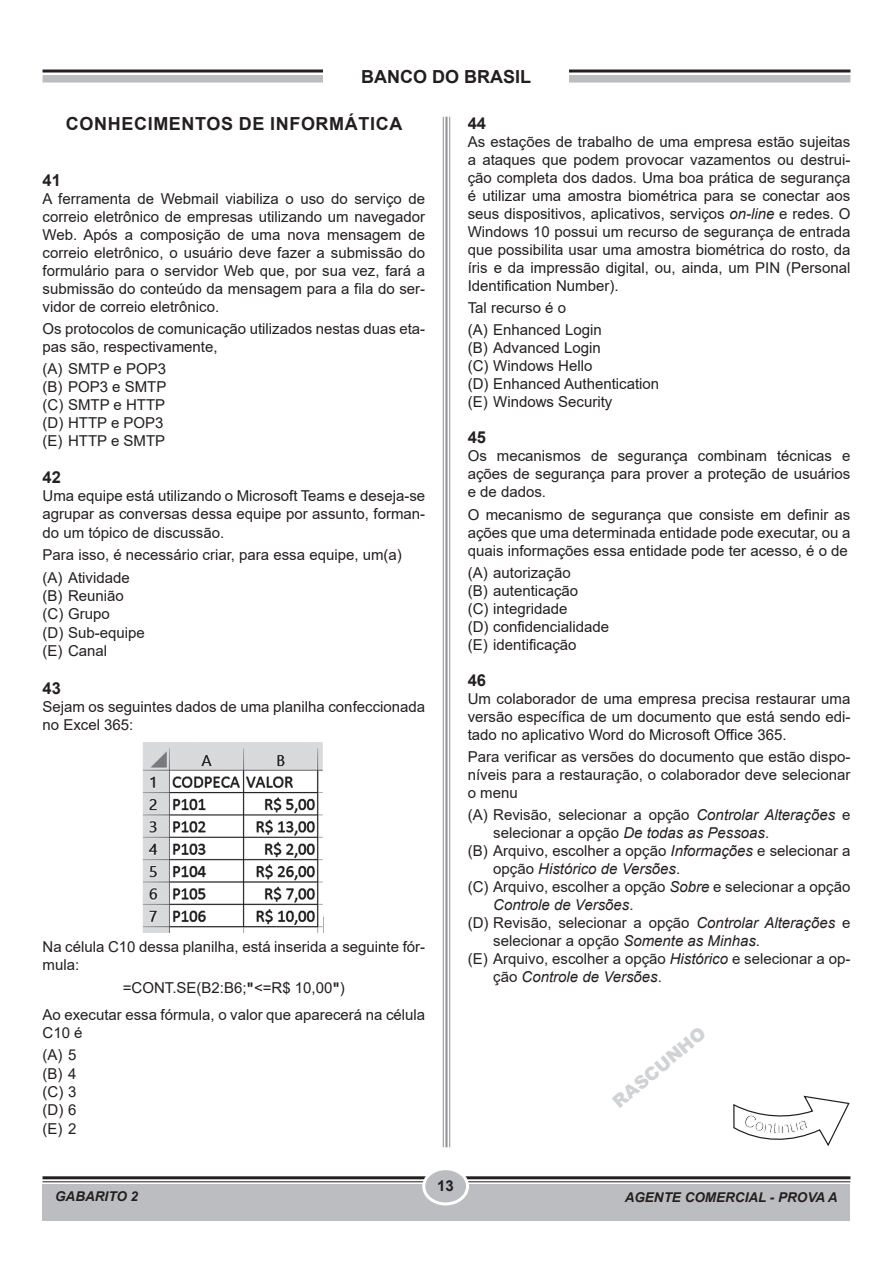
<style>
.page{position:relative;width:893px;height:1263px;background:#fff}
.page>*{position:absolute;margin:0;border:0;box-sizing:border-box;transform-origin:0 0}
.TÍTULO{font:700 18px "Arial";letter-spacing:.035em;color:#231f20}
.TÍTULO-2{font:700 18px "Arial";color:#231f20}
.RASCUNHO_PEQUENO{font:900 18px "Arial";color:#d1d2d4}
.NÚMERO{font:700 16.5px "Arial";color:#231f20}
.TEXTO{font:15px/18px "Arial";color:#231f20;text-align:justify}
.OPÇÃO_A{font:15px/18px "Arial";color:#231f20}
.PERGUNTA{font:15px/18px "Arial";color:#231f20;text-align:justify}
.OPÇÕES{font:15px "Arial";color:#231f20}
.t1{font:700 15px "Arial";color:#231f20}
.t2{font:italic 700 13.5px "Arial";color:#231f20}
.s1{font-style:italic}
.s2{font-family:"Letter Gothic 12 Pitch BT";font-weight:700}
</style>
<div class="page">
<hr style="left:43px;top:1176px;width:807px;height:3px;background:#231f20">
<hr style="left:43px;top:1181px;width:807px;height:1px;background:#231f20">
<div style="left:43px;top:1184px;width:807px;height:36px;background:#bcbdc0"></div>
<div style="left:424px;top:1169px;width:43px;height:35px;background:#bcbdc0;border-radius:50%"></div>
<div style="left:422px;top:1167px;width:47px;height:38px;border:3px solid #fff;border-radius:50%"></div>
<hr style="left:449px;top:117px;width:1px;height:1030px;background:#939598">
<hr style="left:445px;top:117px;width:3px;height:1030px;background:#939598">
<hr style="left:443px;top:117px;width:1px;height:1030px;background:#939598">
<hr style="left:43px;top:70px;width:807px;height:3px;background:#231f20">
<div style="left:43px;top:75px;width:807px;height:8px;background:#bcbdc0"></div>
<div style="left:324px;top:42px;width:245px;height:61px;background:#fff"></div>
<img style="left:142px;top:742px;width:182px;height:191px">
<svg style="left:733px;top:1095px;width:117px;height:51px"></svg>
<p class="TÍTULO-2" style="left:361px;top:64px;width:171px">BANCO DO BRASIL</p>
<p class="NÚMERO" style="left:468px;top:111px;width:20px">44</p>
<p class="TEXTO" style="left:468px;top:132px;width:384px">As estações de trabalho de uma empresa estão sujeitas a ataques que podem provocar vazamentos ou destrui&shy;ção completa dos dados. Uma boa prática de segurança é utilizar uma amostra biométrica para se conectar aos seus dispositivos, aplicativos, serviços <span class="s1">on-line</span> e redes. O Windows 10 possui um recurso de segurança de entrada que possibilita usar uma amostra biométrica do rosto, da íris e da impressão digital, ou, ainda, um PIN (Personal Identification Number).</p>
<p class="PERGUNTA" style="left:468px;top:299px;width:100px">Tal recurso é o</p>
<p class="OPÇÕES" style="left:468px;top:320px;width:135px">(A) Enhanced Login</p>
<p class="OPÇÕES" style="left:468px;top:338px;width:135px">(B) Advanced Login</p>
<p class="OPÇÕES" style="left:468px;top:356px;width:126px">(C) Windows Hello</p>
<p class="OPÇÕES" style="left:468px;top:374px;width:193px">(D) Enhanced Authentication</p>
<p class="OPÇÃO_A" style="left:468px;top:393px;width:146px">(E) Windows Security</p>
<p class="NÚMERO" style="left:468px;top:426px;width:20px">45</p>
<p class="TEXTO" style="left:468px;top:447px;width:384px">Os mecanismos de segurança combinam técnicas e ações de segurança para prover a proteção de usuários e de dados.</p>
<p class="PERGUNTA" style="left:468px;top:505px;width:384px">O mecanismo de segurança que consiste em definir as ações que uma determinada entidade pode executar, ou a quais informações essa entidade pode ter acesso, é o de</p>
<p class="OPÇÕES" style="left:468px;top:562px;width:105px">(A) autorização</p>
<p class="OPÇÕES" style="left:468px;top:580px;width:112px">(B) autenticação</p>
<p class="OPÇÕES" style="left:468px;top:598px;width:101px">(C) integridade</p>
<p class="OPÇÕES" style="left:468px;top:616px;width:143px">(D) confidencialidade</p>
<p class="OPÇÃO_A" style="left:468px;top:635px;width:110px">(E) identificação</p>
<p class="NÚMERO" style="left:468px;top:668px;width:20px">46</p>
<p class="TEXTO" style="left:468px;top:689px;width:384px">Um colaborador de uma empresa precisa restaurar uma versão específica de um documento que está sendo edi&shy;tado no aplicativo Word do Microsoft Office 365.</p>
<p class="PERGUNTA" style="left:468px;top:748px;width:384px">Para verificar as versões do documento que estão dispo&shy;níveis para a restauração, o colaborador deve selecionar o menu</p>
<p class="OPÇÃO_A" style="left:493px;top:806px;width:359px;text-indent:-26px">(A) Revisão, selecionar a opção <span class="s1">Controlar Alterações</span> e selecionar a opção <span class="s1">De todas as Pessoas</span>.</p>
<p class="OPÇÃO_A" style="left:493px;top:842px;width:359px;text-indent:-26px">(B) Arquivo, escolher a opção <span class="s1">Informações</span> e selecionar a opção <span class="s1">Histórico de Versões</span>.</p>
<p class="OPÇÃO_A" style="left:493px;top:878px;width:359px;text-indent:-26px">(C) Arquivo, escolher a opção <span class="s1">Sobre</span> e selecionar a opção<br><span class="s1">Controle de Versões</span>.</p>
<p class="OPÇÃO_A" style="left:493px;top:914px;width:359px;text-indent:-26px">(D) Revisão, selecionar a opção <span class="s1">Controlar Alterações</span> e selecionar a opção <span class="s1">Somente as Minhas</span>.</p>
<p class="OPÇÃO_A" style="left:493px;top:950px;width:359px;text-indent:-26px">(E) Arquivo, escolher a opção <span class="s1">Histórico</span> e selecionar a op&shy;ção <span class="s1">Controle de Versões</span>.</p>
<p class="TÍTULO" style="left:66px;top:111px;width:338px">CONHECIMENTOS DE INFORMÁTICA</p>
<p class="NÚMERO" style="left:43px;top:168px;width:20px">41</p>
<p class="TEXTO" style="left:43px;top:189px;width:384px">A ferramenta de Webmail viabiliza o uso do serviço de correio eletrônico de empresas utilizando um navegador Web. Após a composição de uma nova mensagem de correio eletrônico, o usuário deve fazer a submissão do formulário para o servidor Web que, por sua vez, fará a submissão do conteúdo da mensagem para a fila do ser&shy;vidor de correio eletrônico.</p>
<p class="PERGUNTA" style="left:43px;top:319px;width:384px">Os protocolos de comunicação utilizados nestas duas eta&shy;pas são, respectivamente,</p>
<p class="OPÇÕES" style="left:43px;top:358px;width:125px">(A) SMTP e POP3</p>
<p class="OPÇÕES" style="left:43px;top:376px;width:125px">(B) POP3 e SMTP</p>
<p class="OPÇÕES" style="left:43px;top:394px;width:124px">(C) SMTP e HTTP</p>
<p class="OPÇÕES" style="left:43px;top:413px;width:123px">(D) HTTP e POP3</p>
<p class="OPÇÃO_A" style="left:43px;top:432px;width:124px">(E) HTTP e SMTP</p>
<p class="NÚMERO" style="left:43px;top:465px;width:20px">42</p>
<p class="TEXTO" style="left:43px;top:486px;width:384px">Uma equipe está utilizando o Microsoft Teams e deseja-se agrupar as conversas dessa equipe por assunto, forman&shy;do um tópico de discussão.</p>
<p class="PERGUNTA" style="left:43px;top:546px;width:361px">Para isso, é necessário criar, para essa equipe, um(a)</p>
<p class="OPÇÕES" style="left:43px;top:567px;width:89px">(A) Atividade</p>
<p class="OPÇÕES" style="left:43px;top:585px;width:83px">(B) Reunião</p>
<p class="OPÇÕES" style="left:43px;top:604px;width:69px">(C) Grupo</p>
<p class="OPÇÕES" style="left:43px;top:622px;width:104px">(D) Sub-equipe</p>
<p class="OPÇÃO_A" style="left:43px;top:642px;width:66px">(E) Canal</p>
<p class="NÚMERO" style="left:43px;top:676px;width:20px">43</p>
<p class="TEXTO" style="left:43px;top:697px;width:384px">Sejam os seguintes dados de uma planilha confeccionada no Excel 365:</p>
<p class="TEXTO" style="left:43px;top:937px;width:384px">Na célula C10 dessa planilha, está inserida a seguinte fór&shy;mula:</p>
<p class="TEXTO" style="left:123px;top:978px;width:224px">=CONT.SE(B2:B6;<span class="s2">”</span>&lt;=R$ 10,00<span class="s2">”</span>)</p>
<p class="PERGUNTA" style="left:43px;top:1005px;width:384px">Ao executar essa fórmula, o valor que aparecerá na célula<br>C10 é</p>
<p class="OPÇÕES" style="left:43px;top:1045px;width:35px">(A) 5</p>
<p class="OPÇÕES" style="left:43px;top:1063px;width:35px">(B) 4</p>
<p class="OPÇÕES" style="left:43px;top:1081px;width:35px">(C) 3</p>
<p class="OPÇÕES" style="left:43px;top:1100px;width:35px">(D) 6</p>
<p class="OPÇÃO_A" style="left:43px;top:1119px;width:35px">(E) 2</p>
<p class="RASCUNHO_PEQUENO" style="left:607px;top:1094px;width:116px;rotate:-40deg">RASCUNHO</p>
<p class="t2" style="left:55px;top:1188px;width:85px">GABARITO 2</p>
<p class="t1" style="left:437px;top:1175px;width:18px">13</p>
<p class="t2" style="left:625px;top:1188px;width:215px">AGENTE COMERCIAL - PROVA A</p>
</div>
